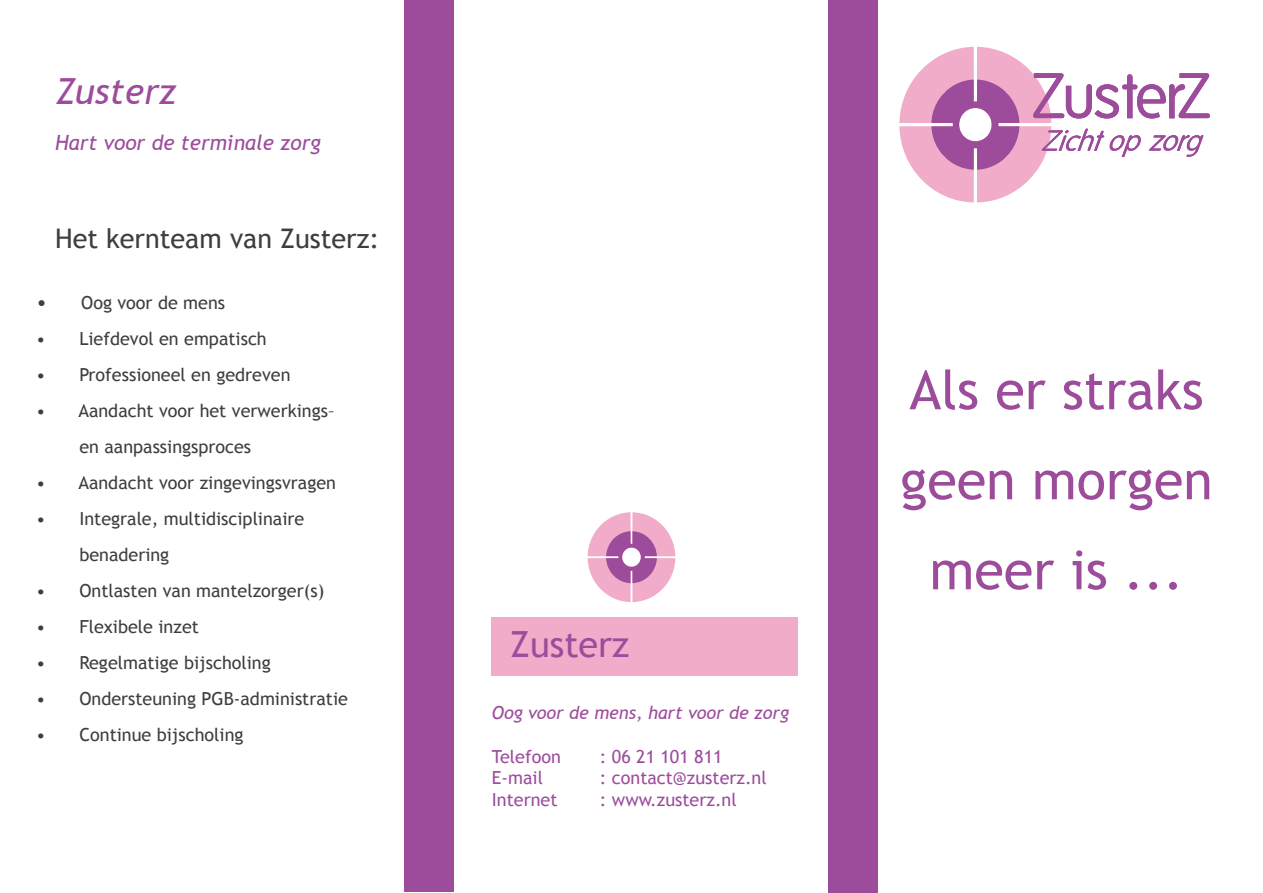
<style>
.page{position:relative;width:1263px;height:893px;background:#fff}
.page>*{position:absolute;margin:0;border:0;box-sizing:border-box;transform-origin:0 0}
.t1{font:54px "Trebuchet MS";color:#9d4c9c}
.t2{font:italic 36px "Trebuchet MS";color:#9d4c9c}
.t3{font:36px "Trebuchet MS";color:#9d4c9c}
.t4{font:27px "Trebuchet MS";color:#3e3e3f}
.t5{font:italic 21px "Trebuchet MS";color:#9d4c9c}
.t6{font:18px/36px "Trebuchet MS";color:#3e3e3f}
.t7{font:18px "Trebuchet MS";color:#9d4c9c}
.t8{font:italic 18px "Trebuchet MS";color:#9d4c9c}
.s1{font-size:21px}
</style>
<div class="page">
<div style="left:404px;top:0;width:49px;height:891px;background:#9d4c9c"></div>
<div style="left:828px;top:0;width:50px;height:893px;background:#9d4c9c"></div>
<div style="left:491px;top:617px;width:306px;height:58px;background:#f0acc9"></div>
<svg style="left:899px;top:47px;width:311px;height:155px"></svg>
<svg style="left:588px;top:512px;width:87px;height:90px"></svg>
<p class="t2" style="left:55px;top:70px;width:122px">Zusterz</p>
<p class="t5" style="left:55px;top:131px;width:267px">Hart voor de terminale zorg</p>
<p class="t4" style="left:55px;top:222px;width:326px">Het kernteam van Zusterz:</p>
<p class="t6" style="left:36px;top:285px;width:191px"><span class="s1">•</span> Oog voor de mens</p>
<p class="t6" style="left:36px;top:321px;width:232px">• Liefdevol en empatisch</p>
<p class="t6" style="left:36px;top:357px;width:256px">• Professioneel en gedreven</p>
<p class="t6" style="left:79px;top:393px;width:257px;text-indent:-43px">• Aandacht voor het verwerkings– en aanpassingsproces</p>
<p class="t6" style="left:36px;top:465px;width:301px">• Aandacht voor zingevingsvragen</p>
<p class="t6" style="left:79px;top:501px;width:226px;text-indent:-43px">• Integrale, multidisciplinaire benadering</p>
<p class="t6" style="left:36px;top:573px;width:290px">• Ontlasten van mantelzorger(s)</p>
<p class="t6" style="left:36px;top:609px;width:164px">• Flexibele inzet</p>
<p class="t6" style="left:36px;top:645px;width:236px">• Regelmatige bijscholing</p>
<p class="t6" style="left:36px;top:681px;width:313px">• Ondersteuning PGB-administratie</p>
<p class="t6" style="left:36px;top:717px;width:209px">• Continue bijscholing</p>
<p class="t3" style="left:510px;top:623px;width:121px">Zusterz</p>
<p class="t8" style="left:492px;top:702px;width:299px">Oog voor de mens, hart voor de zorg</p>
<p class="t7" style="left:492px;top:745px;width:70px">Telefoon</p>
<p class="t7" style="left:600px;top:745px;width:124px">: 06 21 101 811</p>
<p class="t7" style="left:492px;top:767px;width:53px">E-mail</p>
<p class="t7" style="left:600px;top:767px;width:168px">: contact@zusterz.nl</p>
<p class="t7" style="left:492px;top:789px;width:67px">Internet</p>
<p class="t7" style="left:600px;top:789px;width:138px">: www.zusterz.nl</p>
<p class="t1" style="left:909px;top:358px;width:296px">Als er straks</p>
<p class="t1" style="left:900px;top:448px;width:314px">geen morgen</p>
<p class="t1" style="left:929px;top:538px;width:255px">meer is ...</p>
</div>
